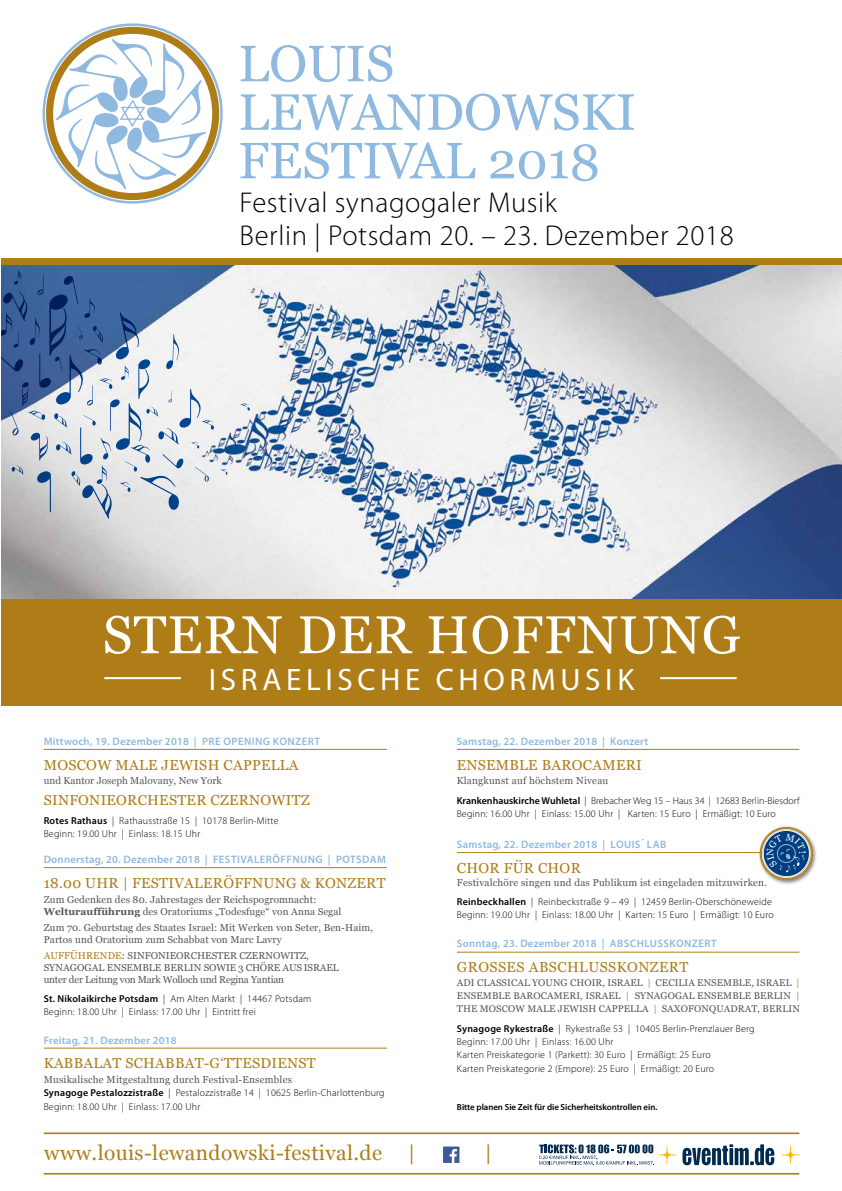
<style>
.page{position:relative;width:842px;height:1191px;background:#fff}
.page>*{position:absolute;margin:0;border:0;box-sizing:border-box;transform-origin:0 0}
.t1{font:53.1px "Georgia";letter-spacing:.02em;color:#fff}
.t2{font:51.1px/48.5px "Georgia";color:#8fb9de}
.t3{font:31.1px "Myriad Pro";letter-spacing:.15em;color:#fff}
.t4{font:300 28.7px/32.5px "Myriad Pro";letter-spacing:.02em;color:#000}
.t5{font:20.9px "Georgia";letter-spacing:.02em;color:#af7d18}
.t6{font:14.4px "Georgia";letter-spacing:.02em;color:#af7d18}
.t7{font:600 10.8px "Myriad Pro";letter-spacing:.02em;color:#8fb9de}
.t8{font:300 10px/13.4px "Myriad Pro";letter-spacing:.02em;color:#000}
.t9{font:10px/12px "Georgia";letter-spacing:.01em;color:#565656}
.t10{font:9.7px/13.1px "Georgia";letter-spacing:.01em;color:#565656;text-align:justify}
.t11{font:600 8.9px "Myriad Pro";letter-spacing:-.005em;color:#000}
.s1{font-weight:600}
.s2{font-weight:700}
.s3{color:#af7d18}
</style>
<div class="page">
<img style="left:1px;top:265px;width:841px;height:334px">
<div style="left:1px;top:599px;width:841px;height:107px;background:#af7d18"></div>
<div style="left:1px;top:258px;width:841px;height:7px;background:#af7d18"></div>
<svg style="left:221px;top:469px;width:6px;height:6px"></svg>
<svg style="left:240px;top:403px;width:10px;height:7px"></svg>
<svg style="left:1px;top:270px;width:213px;height:249px"></svg>
<div style="left:46px;top:27px;width:173px;height:173px;border:7px solid #af7d18;border-radius:50%"></div>
<svg style="left:55px;top:39px;width:151px;height:150px"></svg>
<hr style="left:104px;top:677px;width:77px;height:2px;background:#fff">
<hr style="left:660px;top:677px;width:77px;height:2px;background:#fff">
<hr style="left:457px;top:951px;width:342px;height:1px;background:#af7d18">
<hr style="left:44px;top:1047px;width:343px;height:1px;background:#af7d18">
<hr style="left:457px;top:852px;width:343px;height:1px;background:#af7d18">
<hr style="left:44px;top:867px;width:343px;height:1px;background:#af7d18">
<hr style="left:44px;top:749px;width:343px;height:1px;background:#af7d18">
<hr style="left:457px;top:749px;width:342px;height:1px;background:#af7d18">
<div style="left:443px;top:1146px;width:16px;height:17px;background:#3c5a99"></div>
<svg style="left:450px;top:1149px;width:7px;height:14px"></svg>
<hr style="left:44px;top:1132px;width:755px;height:2px;background:#af7d18">
<hr style="left:44px;top:1173px;width:755px;height:1px;background:#af7d18">
<div style="left:758px;top:825px;width:60px;height:60px;background:#000;opacity:.45"></div>
<svg style="left:782px;top:1146px;width:17px;height:17px"></svg>
<svg style="left:682px;top:1144px;width:92px;height:21px"></svg>
<svg style="left:539px;top:1144px;width:137px;height:21px"></svg>
<svg style="left:757px;top:825px;width:58px;height:57px"></svg>
<h2 class="t2" style="left:238px;top:37px;width:399px">LOUIS<br>LEWANDOWSKI<br>FESTIVAL 2018</h2>
<h3 class="t4" style="left:240px;top:186px;width:496px">Festival synagogaler Musik<br>Berlin | Potsdam 20. – 23. Dezember 2018</h3>
<h1 class="t1" style="left:103px;top:596px;width:639px">STERN DER HOFFNUNG</h1>
<h3 class="t3" style="left:209px;top:660px;width:427px">ISRAELISCHE CHORMUSIK</h3>
<p class="t7" style="left:44px;top:734px;width:278px">Mittwoch, 19. Dezember 2018 | PRE OPENING KONZERT</p>
<h3 class="t6" style="left:44px;top:754px;width:256px">MOSCOW MALE JEWISH CAPPELLA</h3>
<p class="t9" style="left:44px;top:774px;width:180px">und Kantor Joseph Malovany, New York</p>
<h3 class="t6" style="left:44px;top:789px;width:267px">SINFONIEORCHESTER CZERNOWITZ</h3>
<p class="t8" style="left:44px;top:813px;width:236px"><span class="s1">Rotes Rathaus</span> | Rathausstraße 15 | 10178 Berlin-Mitte<br>Beginn: 19.00 Uhr | Einlass: 18.15 Uhr</p>
<p class="t7" style="left:44px;top:853px;width:344px">Donnerstag, 20. Dezember 2018 | FESTIVALERÖFFNUNG | POTSDAM</p>
<h3 class="t6" style="left:44px;top:872px;width:343px">18.00 UHR | FESTIVALERÖFFNUNG &amp; KONZERT</h3>
<p class="t9" style="left:44px;top:892px;width:299px">Zum Gedenken des 80. Jahrestages der Reichspogromnacht:<br><span class="s2">Welturaufführung</span> des Oratoriums „Todesfuge“ von Anna Segal</p>
<p class="t9" style="left:44px;top:921px;width:331px">Zum 70. Geburtstag des Staates Israel: Mit Werken von Seter, Ben-Haim,<br>Partos und Oratorium zum Schabbat von Marc Lavry</p>
<p class="t9" style="left:44px;top:949px;width:296px"><span class="s3">AUFFÜHRENDE</span>: SINFONIEORCHESTER CZERNOWITZ,<br>SYNAGOGAL ENSEMBLE BERLIN SOWIE 3 CHÖRE AUS ISRAEL unter der Leitung von Mark Wolloch und Regina Yantian</p>
<p class="t8" style="left:44px;top:992px;width:269px"><span class="s1">St. Nikolaikirche Potsdam</span> | Am Alten Markt | 14467 Potsdam<br>Beginn: 18.00 Uhr | Einlass: 17.00 Uhr | Eintritt frei</p>
<p class="t7" style="left:44px;top:1033px;width:134px">Freitag, 21. Dezember 2018</p>
<h3 class="t6" style="left:44px;top:1052px;width:274px">KABBALAT SCHABBAT-G‘TTESDIENST</h3>
<p class="t9" style="left:44px;top:1073px;width:250px">Musikalische Mitgestaltung durch Festival-Ensembles</p>
<p class="t8" style="left:44px;top:1086px;width:342px"><span class="s1">Synagoge Pestalozzistraße</span> | Pestalozzistraße 14 | 10625 Berlin-Charlottenburg<br>Beginn: 18.00 Uhr | Einlass: 17.00 Uhr</p>
<p class="t7" style="left:457px;top:734px;width:193px">Samstag, 22. Dezember 2018 | Konzert</p>
<h3 class="t6" style="left:457px;top:754px;width:187px">ENSEMBLE BAROCAMERI</h3>
<p class="t9" style="left:457px;top:774px;width:153px">Klangkunst auf höchstem Niveau</p>
<p class="t8" style="left:457px;top:793px;width:345px"><span class="s1">Krankenhauskirche Wuhletal</span> | Brebacher Weg 15 – Haus 34 | 12683 Berlin-Biesdorf<br>Beginn: 16.00 Uhr | Einlass: 15.00 Uhr | Karten: 15 Euro | Ermäßigt: 10 Euro</p>
<p class="t7" style="left:457px;top:838px;width:211px">Samstag, 22. Dezember 2018 | LOUIS´ LAB</p>
<h3 class="t6" style="left:457px;top:857px;width:125px">CHOR FÜR CHOR</h3>
<p class="t9" style="left:457px;top:875px;width:312px">Festivalchöre singen und das Publikum ist eingeladen mitzuwirken.</p>
<p class="t8" style="left:457px;top:894px;width:318px"><span class="s1">Reinbeckhallen</span> | Reinbeckstraße 9 – 49 | 12459 Berlin-Oberschöneweide<br>Beginn: 19.00 Uhr | Einlass: 18.00 Uhr | Karten: 15 Euro | Ermäßigt: 10 Euro</p>
<p class="t7" style="left:457px;top:936px;width:261px">Sonntag, 23. Dezember 2018 | ABSCHLUSSKONZERT</p>
<h3 class="t6" style="left:457px;top:956px;width:233px">GROSSES ABSCHLUSSKONZERT</h3>
<p class="t10" style="left:457px;top:976px;width:344px">ADI CLASSICAL YOUNG CHOIR, ISRAEL <span class="s3">|</span> CECILIA ENSEMBLE, ISRAEL <span class="s3">| </span>ENSEMBLE BAROCAMERI, ISRAEL <span class="s3">|</span> SYNAGOGAL ENSEMBLE BERLIN <span class="s3">| </span>THE MOSCOW MALE JEWISH CAPPELLA <span class="s3">|</span> SAXOFONQUADRAT, BERLIN</p>
<p class="t8" style="left:457px;top:1021px;width:299px"><span class="s1">Synagoge Rykestraße</span> | Rykestraße 53 | 10405 Berlin-Prenzlauer Berg Beginn: 17.00 Uhr | Einlass: 16.00 Uhr<br>Karten Preiskategorie 1 (Parkett): 30 Euro | Ermäßigt: 25 Euro<br>Karten Preiskategorie 2 (Empore): 25 Euro | Ermäßigt: 20 Euro</p>
<p class="t11" style="left:457px;top:1101px;width:202px">Bitte planen Sie Zeit für die Sicherheitskontrollen ein.</p>
<h3 class="t5" style="left:44px;top:1137px;width:373px">www.louis-lewandowski-festival.de |</h3>
<h3 class="t5" style="left:485px;top:1137px;width:9px">|</h3>
</div>
